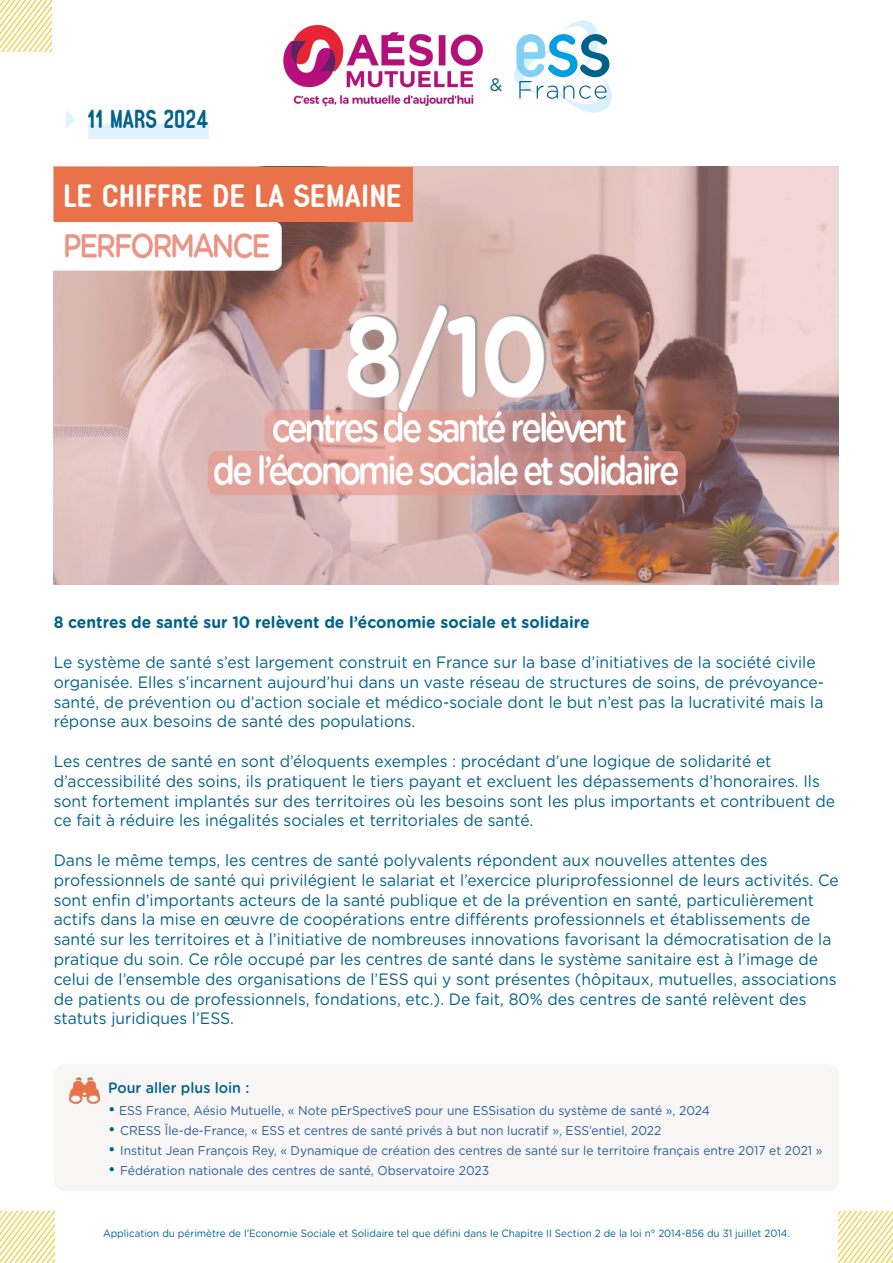
<style>
.page{position:relative;width:893px;height:1263px;background:#fff}
.page>*{position:absolute;margin:0;border:0;box-sizing:border-box;transform-origin:0 0}
.Titre_page{font:700 29.7px "Typo Quik";color:#fff;scale:1.11 1}
.t1{font:700 24px "Typo Quik";color:#04628b;scale:.95 1}
.t2{font:18px "Gotham Rounded";color:#00628b}
.t3{font:16.5px/19.8px "Gotham Rounded";color:#00628b;scale:.95 1}
.t4{font:700 16.5px "Gotham Rounded";color:#00628b;scale:.95 1}
.t5{font:500 15px "Gotham Rounded";color:#00628b;scale:.95 1}
.t6{font:12.75px "Gotham Rounded";color:#275b9b;scale:.95 1}
.Titre_1{font:10.5px "Gotham Rounded";color:#00628b;scale:.94 1}
.s1{font-size:16.5px;color:#00628b}
</style>
<div class="page">
<img style="left:54px;top:167px;width:785px;height:418px">
<svg style="left:0;top:1212px;width:54px;height:51px"></svg>
<svg style="left:839px;top:1212px;width:54px;height:51px"></svg>
<svg style="left:0;top:0;width:51px;height:51px"></svg>
<svg style="left:66px;top:110px;width:9px;height:18px"></svg>
<div style="left:88px;top:124px;width:121px;height:15px;background:#dff2fd"></div>
<div style="left:54px;top:167px;width:358px;height:54px;background:#ea724b"></div>
<svg style="left:514px;top:20px;width:98px;height:93px"></svg>
<img style="left:283px;top:24px;width:200px;height:83px">
<div style="left:54px;top:1064px;width:785px;height:127px;background:#f7f6f5;border-radius:11px"></div>
<img style="left:70px;top:1077px;width:30px;height:27px">
<p class="t1" style="left:88px;top:104px;width:128px">11 MARS 2024</p>
<p class="Titre_page" style="left:63px;top:176px;width:307px">LE CHIFFRE DE LA SEMAINE</p>
<p class="t2" style="left:490px;top:72px;width:14px">&amp;</p>
<p class="t4" style="left:54px;top:610px;width:566px">8 centres de santé sur 10 relèvent de l’économie sociale et solidaire</p>
<p class="t3" style="left:54px;top:651px;width:813px">Le système de santé s’est largement construit en France sur la base d’initiatives de la société civile organisée. Elles s’incarnent aujourd’hui dans un vaste réseau de structures de soins, de prévoyance&shy;santé, de prévention ou d’action sociale et médico-sociale dont le but n’est pas la lucrativité mais la réponse aux besoins de santé des populations.</p>
<p class="t3" style="left:54px;top:750px;width:824px">Les centres de santé en sont d’éloquents exemples : procédant d’une logique de solidarité et d’accessibilité des soins, ils pratiquent le tiers payant et excluent les dépassements d’honoraires. Ils sont fortement implantés sur des territoires où les besoins sont les plus importants et contribuent de ce fait à réduire les inégalités sociales et territoriales de santé.</p>
<p class="t3" style="left:54px;top:849px;width:828px">Dans le même temps, les centres de santé polyvalents répondent aux nouvelles attentes des professionnels de santé qui privilégient le salariat et l’exercice pluriprofessionnel de leurs activités. Ce sont enfin d’importants acteurs de la santé publique et de la prévention en santé, particulièrement actifs dans la mise en œuvre de coopérations entre différents professionnels et établissements de santé sur les territoires et à l’initiative de nombreuses innovations favorisant la démocratisation de la pratique du soin. Ce rôle occupé par les centres de santé dans le système sanitaire est à l’image de celui de l’ensemble des organisations de l’ESS qui y sont présentes (hôpitaux, mutuelles, associations de patients ou de professionnels, fondations, etc.). De fait, 80% des centres de santé relèvent des statuts juridiques l’ESS.</p>
<p class="t5" style="left:108px;top:1077px;width:150px">Pour aller plus loin :</p>
<p class="t6" style="left:108px;top:1102px;width:635px"><span class="s1">•</span> ESS France, Aésio Mutuelle, « Note pErSpectiveS pour une ESSisation du système de santé », 2024</p>
<p class="t6" style="left:108px;top:1122px;width:584px"><span class="s1">•</span> CRESS Île-de-France, « ESS et centres de santé privés à but non lucratif », ESS’entiel, 2022</p>
<p class="t6" style="left:108px;top:1142px;width:754px"><span class="s1">•</span> Institut Jean François Rey, « Dynamique de création des centres de santé sur le territoire français entre 2017 et 2021 »</p>
<p class="t6" style="left:108px;top:1161px;width:403px"><span class="s1">•</span> Fédération nationale des centres de santé, Observatoire 2023</p>
<p class="Titre_1" style="left:103px;top:1226px;width:732px">Application du périmètre de l’Economie Sociale et Solidaire tel que défini dans le Chapitre II Section 2 de la loi n° 2014-856 du 31 juillet 2014.</p>
</div>
